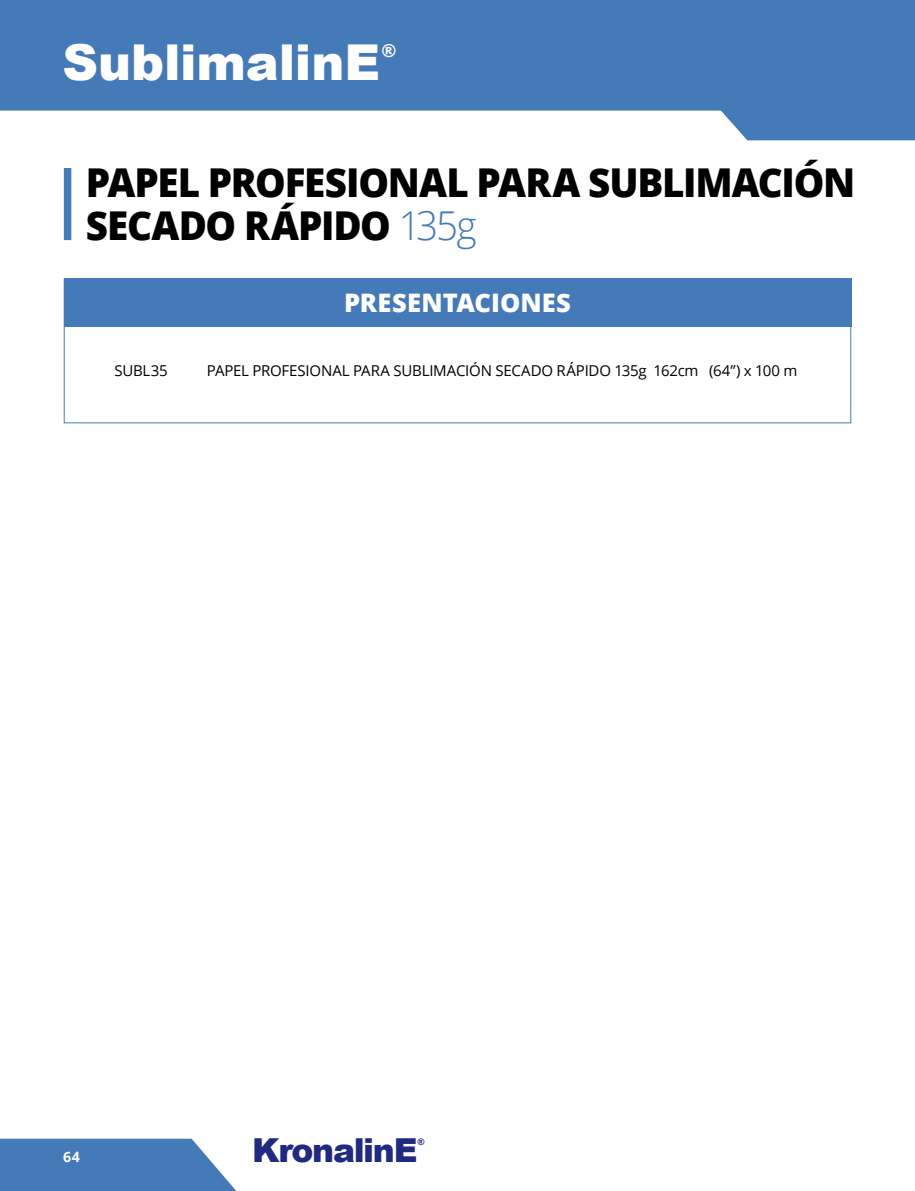
<style>
.page{position:relative;width:915px;height:1191px;background:#fff}
.page>*{position:absolute;margin:0;border:0;box-sizing:border-box;transform-origin:0 0}
.t1{font:900 49.5px "Arial";letter-spacing:-.005em;color:#fff}
.t2{font:800 39.75px/43.5px "Open Sans";letter-spacing:-.03em;color:#000}
.t3{font:900 33px "Arial";letter-spacing:-.04em;color:#202a80}
.t4{font:800 25.5px "Open Sans";color:#fff}
.t5{font:900 17.85px "Arial";color:#fff}
.t6{font:15px "Open Sans";letter-spacing:-.015em;color:#000}
.t7{font:700 14.25px "Open Sans";color:#fff}
.t8{font:900 9px "Arial";color:#202a80}
.s1{font-weight:300;color:#457ab8}
</style>
<div class="page">
<svg style="left:0;top:1138px;width:236px;height:53px;background:#5887bf"></svg>
<svg style="left:0;top:0;width:914px;height:140px;fill:#457ab8"></svg>
<div style="left:64px;top:279px;width:786px;height:48px;background:#457ab8"></div>
<div style="left:64px;top:279px;width:786px;height:144px;border:1px solid #457ab8"></div>
<div style="left:64px;top:168px;width:7px;height:72px;background:#457ab8"></div>
<hr style="left:914px;top:0;width:1px;height:455px;background:#4e5757">
<h1 class="t1" style="left:62px;top:26px;width:319px">SublimalinE</h1>
<p class="t5" style="left:382px;top:38px;width:16px">®</p>
<h2 class="t2" style="left:86px;top:158px;width:771px">PAPEL PROFESIONAL PARA SUBLIMACIÓN<br>SECADO RÁPIDO <span class="s1">135g</span></h2>
<h3 class="t4" style="left:344px;top:283px;width:228px">PRESENTACIONES</h3>
<p class="t6" style="left:114px;top:361px;width:55px">SUBL35</p>
<p class="t6" style="left:207px;top:361px;width:591px">PAPEL PROFESIONAL PARA SUBLIMACIÓN SECADO RÁPIDO 135g 162cm (64”) x 100 m</p>
<p class="t7" style="left:63px;top:1146px;width:18px">64</p>
<h3 class="t3" style="left:252px;top:1126px;width:167px">KronalinE</h3>
<p class="t8" style="left:417px;top:1135px;width:9px">®</p>
</div>
